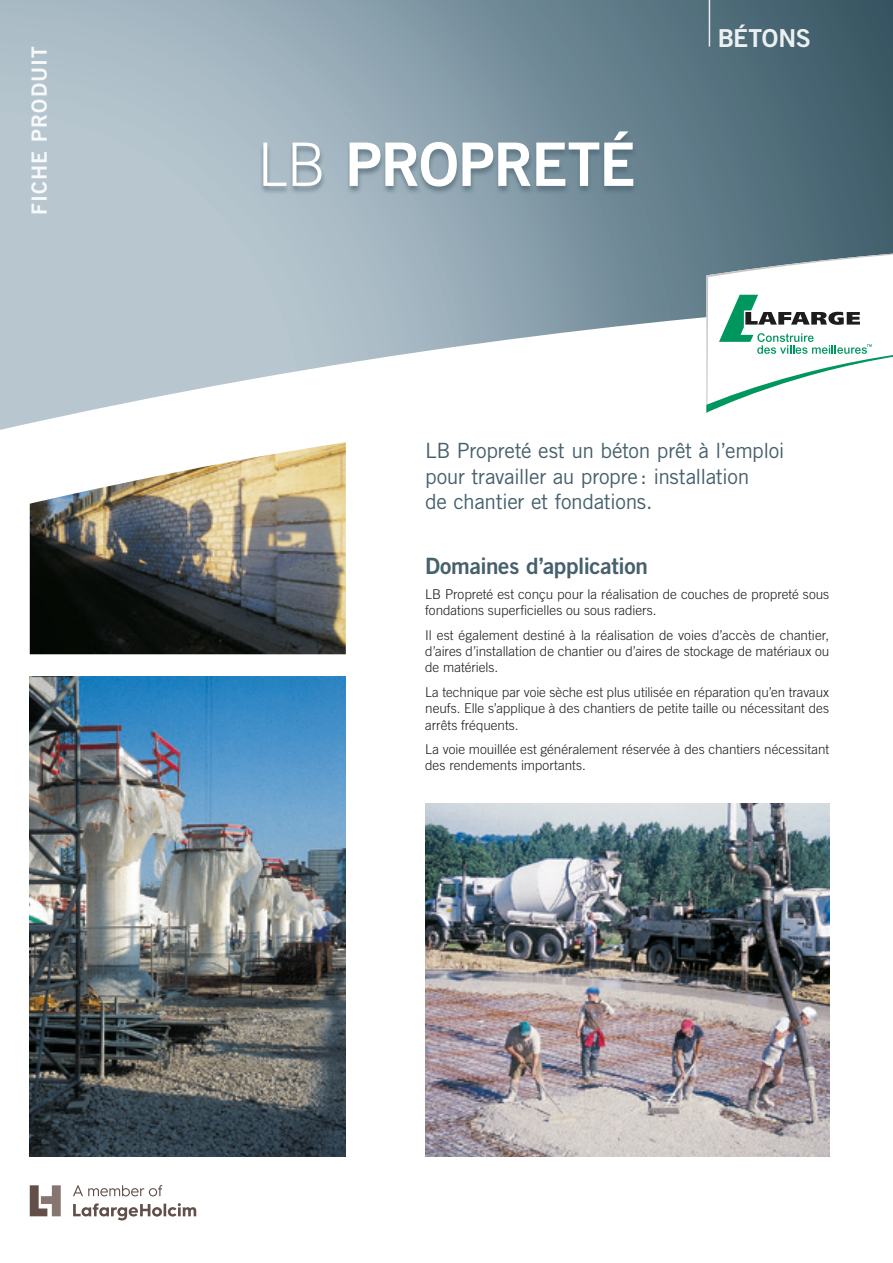
<style>
.page{position:relative;width:893px;height:1263px;background:#fff}
.page>*{position:absolute;margin:0;border:0;box-sizing:border-box;transform-origin:0 0}
.t1{font:60px "Trade Gothic Bold Two";letter-spacing:-.02em;color:#fff}
.t2{font:24.75px "Trade Gothic Bold Two";letter-spacing:-.01em;color:#fff}
.t3{font:22.5px "Trade Gothic Bold Two";letter-spacing:-.015em;color:#46606c}
.t4{font:21px/25.2px "Trade Gothic";letter-spacing:-.015em;color:#46606c}
.t5{font:21px "Trade Gothic Bold Two";letter-spacing:.05em;color:#fff}
.t6{font:300 13.5px/16.2px "Trade Gothic";color:#1d1d1b}
.s1{font-family:"Trade Gothic";font-weight:300}
</style>
<div class="page">
<svg style="left:0;top:0;width:893px;height:430px;background:#9eafb9"></svg>
<img style="left:30px;top:676px;width:316px;height:480px">
<hr style="left:709px;top:0;width:1px;height:47px;background:#fff">
<img style="left:30px;top:442px;width:316px;height:212px">
<div style="left:259px;top:131px;width:378px;height:64px;background:#46606c;opacity:.6"></div>
<img style="left:425px;top:803px;width:404px;height:353px">
<svg style="left:706px;top:251px;width:187px;height:162px"></svg>
<svg style="left:30px;top:1185px;width:31px;height:31px"></svg>
<svg style="left:73px;top:1203px;width:123px;height:17px"></svg>
<svg style="left:73px;top:1185px;width:89px;height:11px"></svg>
<h3 class="t5" style="left:26px;top:215px;width:170px;rotate:-90deg">FICHE PRODUIT</h3>
<h1 class="t1" style="left:257px;top:127px;width:380px"><span class="s1">LB</span> PROPRETÉ</h1>
<h2 class="t2" style="left:717px;top:23px;width:95px">BÉTONS</h2>
<h3 class="t4" style="left:425px;top:438px;width:361px">LB Propreté est un béton prêt à l’emploi pour travailler au propre : installation<br>de chantier et fondations.</h3>
<h3 class="t3" style="left:425px;top:552px;width:224px">Domaines d’application</h3>
<p class="t6" style="left:425px;top:586px;width:405px">LB Propreté est conçu pour la réalisation de couches de propreté sous fondations superficielles ou sous radiers.</p>
<p class="t6" style="left:425px;top:627px;width:405px;text-align:justify">Il est également destiné à la réalisation de voies d’accès de chantier, d’aires d’installation de chantier ou d’aires de stockage de matériaux ou de matériels.</p>
<p class="t6" style="left:425px;top:684px;width:405px;text-align:justify">La technique par voie sèche est plus utilisée en réparation qu’en travaux neufs. Elle s’applique à des chantiers de petite taille ou nécessitant des arrêts fréquents.</p>
<p class="t6" style="left:425px;top:741px;width:405px">La voie mouillée est généralement réservée à des chantiers nécessitant des rendements importants.</p>
</div>
